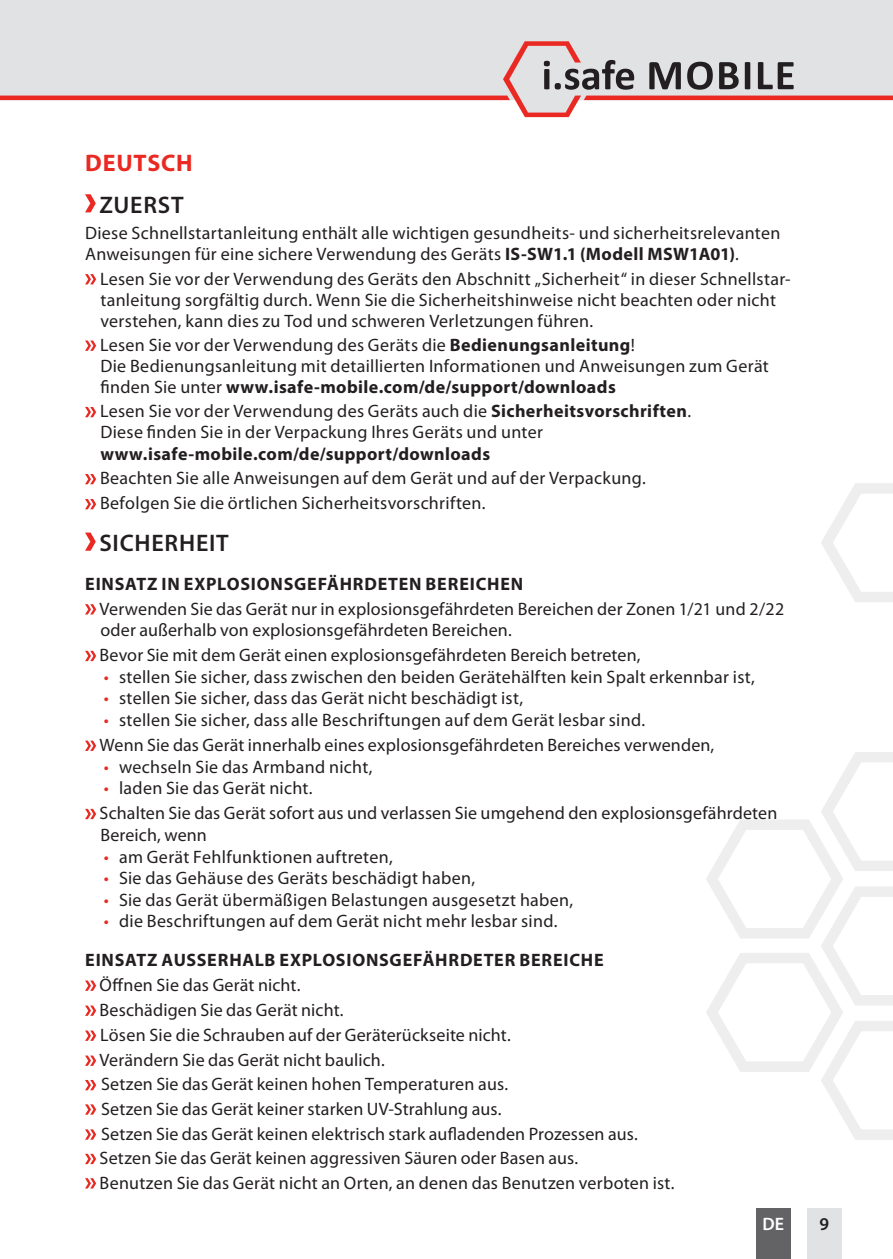
<style>
.page{position:relative;width:893px;height:1259px;background:#fff}
.page>*{position:absolute;margin:0;border:0;box-sizing:border-box;transform-origin:0 0}
.t1{font:600 24px "Myriad Pro";letter-spacing:.035em;color:#231f20}
.t2{font:700 24px "Myriad Pro";letter-spacing:.03em;color:#ea2922}
.t3{font:18px/24.6px "Myriad Pro";letter-spacing:.015em;color:#231f20}
.t4{font:700 18px "Myriad Pro";letter-spacing:.035em;color:#231f20}
.t5{font:600 18px "Myriad Pro";color:#fff}
.t6{font:600 18px "Myriad Pro";color:#231f20}
.s1{font-weight:700}
.s2{color:#ea2922}
</style>
<div class="page">
<div style="left:756px;top:1208px;width:34px;height:51px;background:#636366"></div>
<div style="left:807px;top:1208px;width:34px;height:51px;background:#e1e2e4"></div>
<svg style="left:821px;top:483px;width:72px;height:119px"></svg>
<svg style="left:706px;top:752px;width:187px;height:388px"></svg>
<div style="left:0;top:0;width:893px;height:41px;background:#e1e2e4"></div>
<svg style="left:0;top:41px;width:893px;height:76px"></svg>
<svg style="left:85px;top:194px;width:11px;height:18px"></svg>
<svg style="left:85px;top:274px;width:11px;height:10px"></svg>
<svg style="left:85px;top:340px;width:11px;height:11px"></svg>
<svg style="left:85px;top:407px;width:11px;height:10px"></svg>
<svg style="left:85px;top:474px;width:11px;height:10px"></svg>
<svg style="left:85px;top:499px;width:11px;height:10px"></svg>
<svg style="left:85px;top:532px;width:11px;height:19px"></svg>
<svg style="left:85px;top:604px;width:11px;height:10px"></svg>
<svg style="left:85px;top:651px;width:11px;height:10px"></svg>
<svg style="left:85px;top:740px;width:11px;height:11px"></svg>
<svg style="left:85px;top:809px;width:11px;height:10px"></svg>
<svg style="left:85px;top:980px;width:11px;height:11px"></svg>
<svg style="left:85px;top:1005px;width:11px;height:11px"></svg>
<svg style="left:85px;top:1030px;width:11px;height:11px"></svg>
<svg style="left:85px;top:1055px;width:11px;height:11px"></svg>
<svg style="left:85px;top:1080px;width:11px;height:10px"></svg>
<svg style="left:85px;top:1104px;width:11px;height:10px"></svg>
<svg style="left:85px;top:1129px;width:11px;height:10px"></svg>
<svg style="left:85px;top:1153px;width:11px;height:11px"></svg>
<svg style="left:85px;top:1178px;width:11px;height:10px"></svg>
<h1 class="t2" style="left:85px;top:147px;width:109px">DEUTSCH</h1>
<h1 class="t1" style="left:99px;top:189px;width:86px">ZUERST</h1>
<p class="t3" style="left:85px;top:221px;width:697px;line-height:21.6px">Diese Schnellstartanleitung enthält alle wichtigen gesundheits- und sicherheitsrelevanten<br>Anweisungen für eine sichere Verwendung des Geräts <span class="s1">IS-SW1.1 (Modell MSW1A01)</span>.</p>
<p class="t3" style="left:100px;top:268px;width:692px;line-height:21px">Lesen Sie vor der Verwendung des Geräts den Abschnitt „Sicherheit“ in dieser Schnellstar&shy;tanleitung sorgfältig durch. Wenn Sie die Sicherheitshinweise nicht beachten oder nicht verstehen, kann dies zu Tod und schweren Verletzungen führen.</p>
<p class="t3" style="left:100px;top:334px;width:670px;line-height:21px">Lesen Sie vor der Verwendung des Geräts die <span class="s1">Bedienungsanleitung</span>!<br>Die Bedienungsanleitung mit detaillierten Informationen und Anweisungen zum Gerät finden Sie unter <span class="s1">www.isafe-mobile.com/de/support/downloads</span></p>
<p class="t3" style="left:100px;top:400px;width:593px;line-height:21px">Lesen Sie vor der Verwendung des Geräts auch die <span class="s1">Sicherheitsvorschriften</span>.<br>Diese finden Sie in der Verpackung Ihres Geräts und unter</p>
<p class="t4" style="left:100px;top:442px;width:391px">www.isafe-mobile.com/de/support/downloads</p>
<p class="t3" style="left:100px;top:466px;width:547px">Beachten Sie alle Anweisungen auf dem Gerät und auf der Verpackung.<br>Befolgen Sie die örtlichen Sicherheitsvorschriften.</p>
<h1 class="t1" style="left:99px;top:528px;width:131px">SICHERHEIT</h1>
<p class="t4" style="left:85px;top:572px;width:440px">EINSATZ IN EXPLOSIONSGEFÄHRDETEN BEREICHEN</p>
<p class="t3" style="left:100px;top:597px;width:686px;line-height:21.6px">Verwenden Sie das Gerät nur in explosionsgefährdeten Bereichen der Zonen 1/21 und 2/22 oder außerhalb von explosionsgefährdeten Bereichen.</p>
<p class="t3" style="left:100px;top:642px;width:542px">Bevor Sie mit dem Gerät einen explosionsgefährdeten Bereich betreten,</p>
<p class="t3" style="left:104px;top:664px;width:653px"><span class="s2">•</span> stellen Sie sicher, dass zwischen den beiden Gerätehälften kein Spalt erkennbar ist,</p>
<p class="t3" style="left:104px;top:686px;width:421px"><span class="s2">•</span> stellen Sie sicher, dass das Gerät nicht beschädigt ist,</p>
<p class="t3" style="left:100px;top:707px;width:616px"><span class="s2">•</span> stellen Sie sicher, dass alle Beschriftungen auf dem Gerät lesbar sind.<br>Wenn Sie das Gerät innerhalb eines explosionsgefährdeten Bereiches verwenden,</p>
<p class="t3" style="left:104px;top:754px;width:270px"><span class="s2">•</span> wechseln Sie das Armband nicht,</p>
<p class="t3" style="left:100px;top:775px;width:679px"><span class="s2">•</span> laden Sie das Gerät nicht.<br>Schalten Sie das Gerät sofort aus und verlassen Sie umgehend den explosionsgefährdeten</p>
<p class="t3" style="left:100px;top:822px;width:108px">Bereich, wenn</p>
<p class="t3" style="left:104px;top:844px;width:291px"><span class="s2">•</span> am Gerät Fehlfunktionen auftreten,</p>
<p class="t3" style="left:104px;top:865px;width:373px"><span class="s2">•</span> Sie das Gehäuse des Geräts beschädigt haben,</p>
<p class="t3" style="left:104px;top:887px;width:471px"><span class="s2">•</span> Sie das Gerät übermäßigen Belastungen ausgesetzt haben,</p>
<p class="t3" style="left:85px;top:901px;width:520px;line-height:38.7px;text-indent:19px"><span class="s2">•</span> die Beschriftungen auf dem Gerät nicht mehr lesbar sind.<br><span class="s1">EINSATZ AUSSERHALB EXPLOSIONSGEFÄHRDETER BEREICHE</span></p>
<p class="t3" style="left:100px;top:972px;width:576px">Öffnen Sie das Gerät nicht.<br>Beschädigen Sie das Gerät nicht.<br>Lösen Sie die Schrauben auf der Geräterückseite nicht.<br>Verändern Sie das Gerät nicht baulich.<br>Setzen Sie das Gerät keinen hohen Temperaturen aus.<br>Setzen Sie das Gerät keiner starken UV-Strahlung aus.<br>Setzen Sie das Gerät keinen elektrisch stark aufladenden Prozessen aus.<br>Setzen Sie das Gerät keinen aggressiven Säuren oder Basen aus.<br>Benutzen Sie das Gerät nicht an Orten, an denen das Benutzen verboten ist.</p>
<p class="t5" style="left:762px;top:1212px;width:23px">DE</p>
<p class="t6" style="left:819px;top:1212px;width:11px">9</p>
</div>
